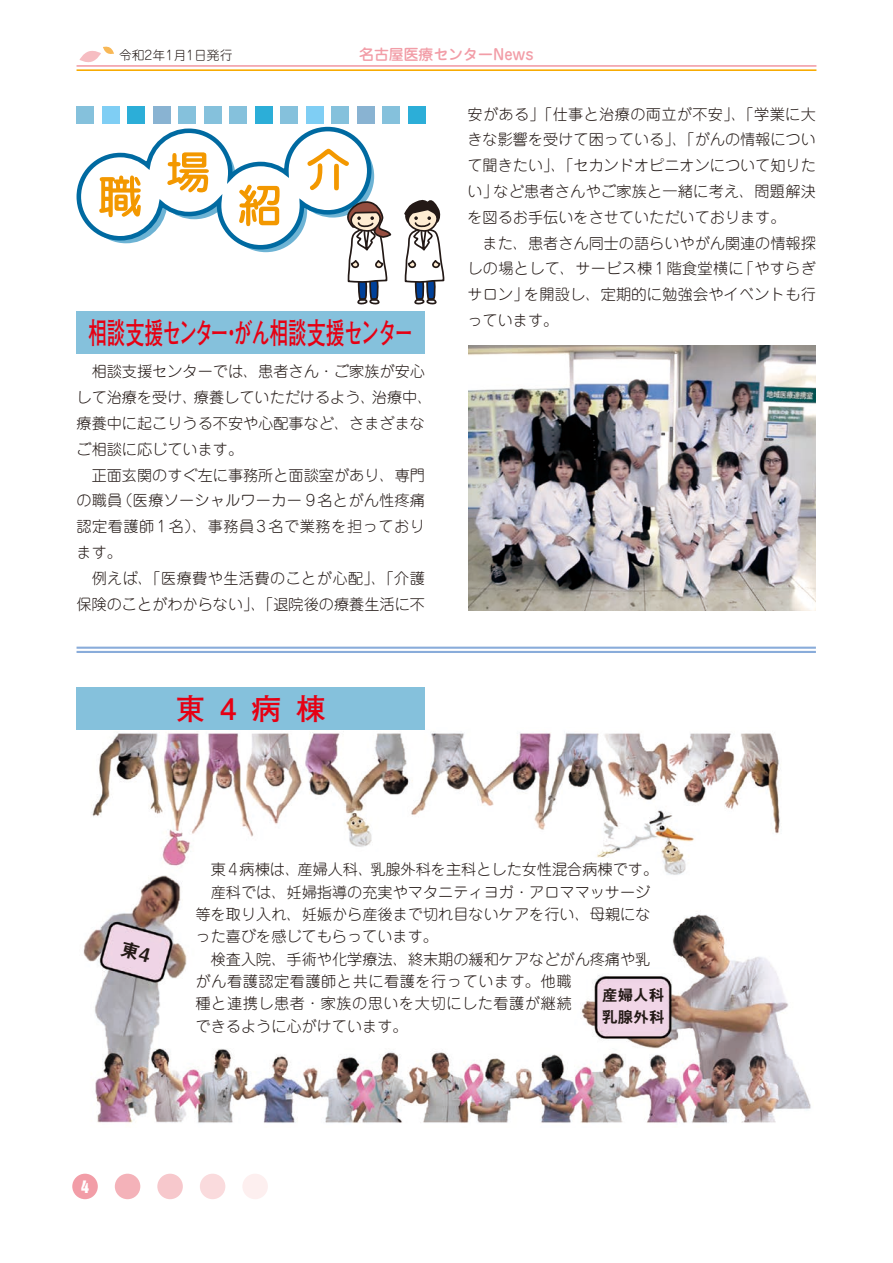
<style>
.page{position:relative;width:893px;height:1263px;background:#fff}
.page>*{position:absolute;margin:0;border:0;box-sizing:border-box;transform-origin:0 0}
.t1{font:700 29.7px "Futo Go B101 Pr 5";letter-spacing:-.03em;color:#e60013;scale:.63 1}
.t2{font:700 29.7px "Futo Go B101 Pr 5";letter-spacing:-.03em;color:#e60013}
.t3{font:15.9px/22.4px "Midashi Go Pr 5 MB31";letter-spacing:-.02em;color:#231916}
.t4{font:15.9px "Helvetica Inserat";color:#fff}
.t5{font:300 15.15px/25.8px "Jun 101 Pro";color:#231916;text-align:justify}
.t6{font:300 15.15px "Jun 101 Pro";letter-spacing:.035em;color:#231916}
.t7{font:500 14.85px "Jun 34 Pro";color:#f29da7}
.t8{font:300 12.75px "Jun 101 Pro";color:#231916}
</style>
<div class="page">
<hr style="left:77px;top:65px;width:739px;height:2px;background:#f29da7">
<hr style="left:77px;top:69px;width:739px;height:2px;background:#f7ab00">
<svg style="left:80px;top:46px;width:34px;height:16px"></svg>
<div style="left:72px;top:1174px;width:26px;height:25px;background:#f29da7;border-radius:50%"></div>
<div style="left:115px;top:1174px;width:25px;height:25px;background:#f4b2b9;border-radius:50%"></div>
<div style="left:157px;top:1174px;width:26px;height:25px;background:#f7c8cc;border-radius:50%"></div>
<div style="left:200px;top:1174px;width:25px;height:25px;background:#fadbdd;border-radius:50%"></div>
<div style="left:242px;top:1174px;width:26px;height:25px;background:#fdefef;border-radius:50%"></div>
<hr style="left:77px;top:647px;width:739px;height:2px;background:#89acda">
<hr style="left:77px;top:651px;width:739px;height:2px;background:#89acda">
<img style="left:83px;top:732px;width:728px;height:391px">
<div style="left:77px;top:106px;width:17px;height:17px;background:#85c1dc"></div>
<div style="left:102px;top:106px;width:17px;height:17px;background:#7fcef4"></div>
<div style="left:128px;top:106px;width:17px;height:17px;background:#2caed8"></div>
<div style="left:153px;top:106px;width:17px;height:17px;background:#89b3d2"></div>
<div style="left:179px;top:106px;width:17px;height:17px;background:#85c1dc"></div>
<div style="left:204px;top:106px;width:17px;height:17px;background:#85c1dc"></div>
<div style="left:230px;top:106px;width:17px;height:17px;background:#85c1dc"></div>
<div style="left:255px;top:106px;width:17px;height:17px;background:#2caed8"></div>
<div style="left:281px;top:106px;width:17px;height:17px;background:#85c1dc"></div>
<div style="left:306px;top:106px;width:17px;height:17px;background:#7fcef4"></div>
<div style="left:332px;top:106px;width:17px;height:17px;background:#85c1dc"></div>
<div style="left:357px;top:106px;width:17px;height:17px;background:#89b3d2"></div>
<div style="left:383px;top:106px;width:17px;height:17px;background:#85c1dc"></div>
<div style="left:408px;top:106px;width:17px;height:17px;background:#2caed8"></div>
<svg style="left:76px;top:126px;width:316px;height:179px"></svg>
<svg style="left:404px;top:199px;width:41px;height:106px"></svg>
<div style="left:77px;top:687px;width:348px;height:43px;background:#85c1dc"></div>
<div style="left:77px;top:312px;width:348px;height:42px;background:#85c1dc"></div>
<img style="left:468px;top:346px;width:348px;height:264px">
<svg style="left:120px;top:940px;width:32px;height:23px"></svg>
<p class="t8" style="left:119px;top:45px;width:115px">令和2年1月1日発行</p>
<p class="t7" style="left:359px;top:42px;width:176px">名古屋医療センターNews</p>
<h1 class="t1" style="left:88px;top:309px;width:518px">相談支援センター・がん相談支援センター</h1>
<p class="t5" style="left:77px;top:357px;width:357px;text-align:left;text-indent:15px">相談支援センターでは、患者さん・ご家族が安心して治療を受け、療養していただけるよう、治療中、療養中に起こりうる不安や心配事など、さまざまなご相談に応じています。</p>
<p class="t5" style="left:77px;top:460px;width:350px;text-indent:15px">正面玄関のすぐ左に事務所と面談室があり、専門の職員（医療ソーシャルワーカー 9名とがん性疼痛認定看護師1名）、事務員3名で業務を担っております。</p>
<p class="t5" style="left:77px;top:563px;width:350px;text-align:right">例えば、「医療費や生活費のことが心配」、「介護保険のことがわからない」、「退院後の療養生活に不</p>
<h1 class="t2" style="left:175px;top:685px;width:152px">東4病棟</h1>
<p class="t5" style="left:467px;top:99px;width:350px">安がある」「仕事と治療の両立が不安」、「学業に大きな影響を受けて困っている」、「がんの情報について聞きたい」、「セカンドオピニオンについて知りたい」など患者さんやご家族と一緒に考え、問題解決を図るお手伝いをさせていただいております。</p>
<p class="t5" style="left:467px;top:228px;width:350px;text-indent:15px">また、患者さん同士の語らいやがん関連の情報探しの場として、サービス棟1階食堂横に「やすらぎサロン」を開設し、定期的に勉強会やイベントも行っています。</p>
<p class="t4" style="left:81px;top:1177px;width:9px">4</p>
<p class="t5" style="left:211px;top:855px;width:449px">東4病棟は、産婦人科、乳腺外科を主科とした女性混合病棟です。</p>
<p class="t5" style="left:211px;top:877px;width:441px">産科では、妊婦指導の充実やマタニティヨガ・アロママッサージ</p>
<p class="t5" style="left:196px;top:900px;width:456px">等を取り入れ、妊娠から産後まで切れ目ないケアを行い、母親にな</p>
<p class="t5" style="left:196px;top:922px;width:244px">った喜びを感じてもらっています。</p>
<p class="t5" style="left:211px;top:944px;width:441px">検査入院、手術や化学療法、終末期の緩和ケアなどがん疼痛や乳</p>
<p class="t6" style="left:196px;top:969px;width:377px">がん看護認定看護師と共に看護を行っています。他職</p>
<p class="t6" style="left:196px;top:992px;width:377px">種と連携し患者・家族の思いを大切にした看護が継続</p>
<p class="t5" style="left:196px;top:1011px;width:214px">できるように心がけています。</p>
<p class="t3" style="left:602px;top:982px;width:64px">産婦人科乳腺外科</p>
</div>
